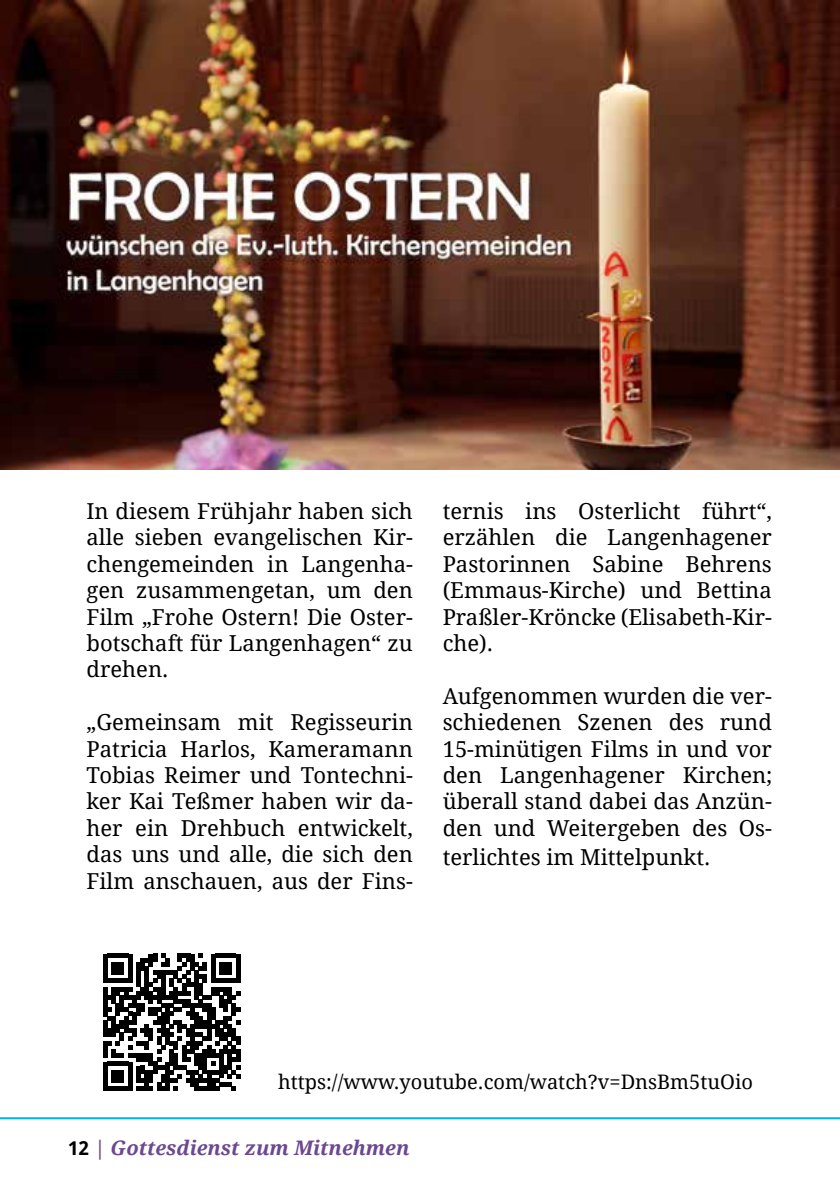
<style>
.page{position:relative;width:840px;height:1191px;background:#fff}
.page>*{position:absolute;margin:0;border:0;box-sizing:border-box;transform-origin:0 0}
.t1{font:22px/26.4px "Droid Serif";color:#000;text-align:justify}
.t2{font:20px "Droid Serif";color:#000}
.t3{font:italic 700 20px "Droid Serif";color:#6c488e}
.s1{font-family:"Droid Sans";font-style:normal;font-size:19px;color:#000}
</style>
<div class="page">
<hr style="left:0;top:1117px;width:839px;height:2px;background:#00b1eb">
<img style="left:0;top:0;width:839px;height:469px">
<svg style="left:103px;top:953px;width:137px;height:137px"></svg>
<p class="t1" style="left:86px;top:497px;width:328px">In diesem Frühjahr haben sich alle sieben evangelischen Kir&shy;chengemeinden in Langenha&shy;gen zusammengetan, um den Film „Frohe Ostern! Die Oster&shy;botschaft für Langenhagen“ zu drehen.</p>
<p class="t1" style="left:86px;top:708px;width:327px">„Gemeinsam mit Regisseurin Patricia Harlos, Kameramann Tobias Reimer und Tontechni&shy;ker Kai Teßmer haben wir da&shy;her ein Drehbuch entwickelt, das uns und alle, die sich den Film anschauen, aus der Fins-</p>
<p class="t1" style="left:442px;top:497px;width:330px">ternis ins Osterlicht führt“, erzählen die Langenhagener Pastorinnen Sabine Behrens (Emmaus-Kirche) und Bettina Praßler-Kröncke (Elisabeth-Kir&shy;che).</p>
<p class="t1" style="left:442px;top:682px;width:330px">Aufgenommen wurden die ver&shy;schiedenen Szenen des rund 15-minütigen Films in und vor den Langenhagener Kirchen; überall stand dabei das Anzün&shy;den und Weitergeben des Os-</p>
<p class="t1" style="left:442px;top:843px;width:269px">terlichtes im Mittelpunkt.</p>
<p class="t2" style="left:278px;top:1068px;width:476px">https://www.youtube.com/watch?v=DnsBm5tuOio</p>
<p class="t3" style="left:68px;top:1134px;width:342px"><span class="s1">12</span> | Gottesdienst zum Mitnehmen</p>
</div>
